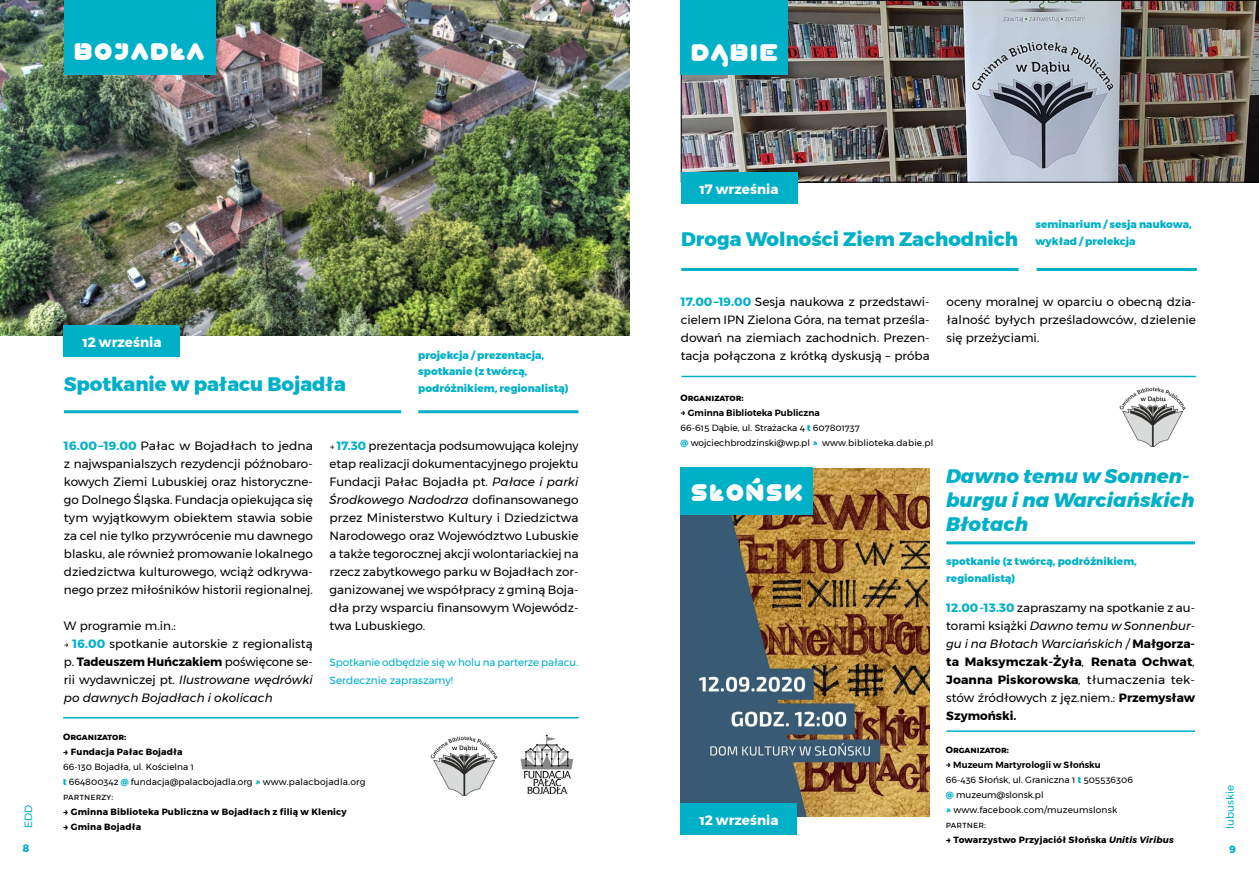
<style>
.page{position:relative;width:1259px;height:893px;background:#fff}
.page>*{position:absolute;margin:0;border:0;box-sizing:border-box;transform-origin:0 0}
.t1{font:24px "Play Solid";color:#fff}
.t2{font:800 19.5px "Montserrat";color:#00b0c7}
.t3{font:italic 800 19.5px/24px "Montserrat";color:#00b0c7}
.t4{font:700 13.5px "Montserrat";color:#fff}
.t5{font:12px/18px "Montserrat";color:#000;text-align:justify}
.t6{font:800 10.5px/16.5px "Montserrat";color:#00b0c7}
.t7{font:10.5px/18px "Montserrat";letter-spacing:-.005em;color:#00b0c7}
.t8{font:9px/15px "Montserrat";color:#000}
.t9{font:700 9px "Montserrat";letter-spacing:.02em;color:#000}
.s1{font-weight:700;color:#00b0c7}
.s2{font-size:9px}
.s3{font-weight:700}
.s4{font-style:italic}
.s5{font-size:10.5px}
.s6{font-weight:600}
.s7{font-weight:800;color:#00b0c7}
</style>
<div class="page">
<img style="left:681px;top:0;width:578px;height:183px">
<img style="left:0;top:0;width:629px;height:336px">
<div style="left:64px;top:0;width:151px;height:75px;background:#00b0c7"></div>
<hr style="left:63px;top:717px;width:515px;height:1px;background:#00b0c7">
<hr style="left:418px;top:410px;width:160px;height:3px;background:#00b0c7">
<hr style="left:64px;top:410px;width:337px;height:3px;background:#00b0c7">
<div style="left:64px;top:326px;width:116px;height:31px;background:#00b0c7"></div>
<div style="left:680px;top:0;width:108px;height:75px;background:#00b0c7"></div>
<img style="left:520px;top:734px;width:54px;height:61px">
<img style="left:430px;top:736px;width:67px;height:60px">
<hr style="left:1036px;top:268px;width:160px;height:3px;background:#00b0c7">
<hr style="left:681px;top:268px;width:337px;height:3px;background:#00b0c7">
<hr style="left:681px;top:376px;width:515px;height:1px;background:#00b0c7">
<img style="left:681px;top:468px;width:248px;height:348px">
<hr style="left:946px;top:541px;width:249px;height:3px;background:#00b0c7">
<hr style="left:946px;top:730px;width:249px;height:2px;background:#00b0c7">
<div style="left:681px;top:173px;width:116px;height:31px;background:#00b0c7"></div>
<img style="left:1119px;top:387px;width:66px;height:60px">
<div style="left:680px;top:468px;width:133px;height:47px;background:#00b0c7"></div>
<div style="left:681px;top:804px;width:116px;height:31px;background:#00b0c7"></div>
<h1 class="t1" style="left:73px;top:37px;width:133px">BOJADŁA</h1>
<p class="t4" style="left:82px;top:331px;width:81px">12 września</p>
<h2 class="t2" style="left:64px;top:368px;width:284px">Spotkanie w pałacu Bojadła</h2>
<p class="t6" style="left:418px;top:347px;width:152px">projekcja / prezentacja, spotkanie (z twórcą, podróżnikiem, regionalistą)</p>
<p class="t5" style="left:64px;top:437px;width:250px"><span class="s1">16.00 –19.00</span> Pałac w Bojadłach to jedna z najwspanialszych rezydencji późnobaro&shy;kowych Ziemi Lubuskiej oraz historyczne&shy;go Dolnego Śląska. Fundacja opiekująca się tym wyjątkowym obiektem stawia sobie za cel nie tylko przywrócenie mu dawnego blasku, ale również promowanie lokalnego dziedzictwa kulturowego, wciąż odkrywa&shy;nego przez miłośników historii regionalnej.</p>
<p class="t5" style="left:64px;top:617px;width:113px">W programie m.in.:</p>
<p class="t5" style="left:64px;top:635px;width:250px"><span class="s2">→</span> <span class="s1">16.00</span> spotkanie autorskie z regionalistą p. <span class="s3">Tadeuszem Huńczakiem</span> poświęcone se&shy;rii wydawniczej pt. <span class="s4">Ilustrowane wędrówki po dawnych Bojadłach i okolicach</span></p>
<p class="t5" style="left:330px;top:437px;width:250px"><span class="s2">→</span> <span class="s1">17.30</span> prezentacja podsumowująca kolejny etap realizacji dokumentacyjnego projektu Fundacji Pałac Bojadła pt. <span class="s4">Pałace i parki Środkowego Nadodrza</span> dofinansowanego przez Ministerstwo Kultury i Dziedzictwa Narodowego oraz Województwo Lubuskie a także tegorocznej akcji wolontariackiej na rzecz zabytkowego parku w Bojadłach zor&shy;ganizowanej we współpracy z gminą Boja&shy;dła przy wsparciu finansowym Wojewódz&shy;twa Lubuskiego.</p>
<p class="t7" style="left:330px;top:653px;width:250px">Spotkanie odbędzie się w holu na parterze pałacu.<br>Serdecznie zapraszamy!</p>
<h1 class="t1" style="left:690px;top:37px;width:90px">DĄBIE</h1>
<p class="t4" style="left:699px;top:178px;width:80px">17 września</p>
<p class="t6" style="left:1035px;top:216px;width:158px">seminarium / sesja naukowa,</p>
<h2 class="t2" style="left:681px;top:224px;width:456px">Droga Wolności Ziem Zachodnich <span class="s5">wykład / prelekcja</span></h2>
<p class="t5" style="left:681px;top:293px;width:250px"><span class="s1">17.00 –19.00</span> Sesja naukowa z przedstawi&shy;cielem IPN Zielona Góra, na temat prześla&shy;dowań na ziemiach zachodnich. Prezen&shy;tacja połączona z krótką dyskusją – próba</p>
<p class="t5" style="left:946px;top:293px;width:251px">oceny moralnej w oparciu o obecną dzia&shy;łalność byłych prześladowców, dzielenie się przeżyciami.</p>
<p class="t9" style="left:680px;top:390px;width:65px">Organizator:</p>
<p class="t8" style="left:680px;top:405px;width:254px"><span class="s6">→ Gminna Biblioteka Publiczna<br></span>66-615 Dąbie, ul. Strażacka 4 <span class="s7">t</span> 607801737<br><span class="s7">@</span> wojciechbrodzinski@wp.pl <span class="s7">↗</span> www.biblioteka.dabie.pl</p>
<h2 class="t3" style="left:946px;top:464px;width:250px">Dawno temu w Sonnen&shy;burgu i na Warciańskich<br>Błotach</h2>
<h1 class="t1" style="left:690px;top:477px;width:115px">SŁOŃSK</h1>
<p class="t6" style="left:946px;top:553px;width:192px">spotkanie (z twórcą, podróżnikiem, regionalistą)</p>
<p class="t5" style="left:946px;top:599px;width:250px"><span class="s1">12.00 -13.30</span> zapraszamy na spotkanie z au&shy;torami książki <span class="s4">Dawno temu w Sonnenbur&shy;gu i na Błotach Warciańskich /</span> <span class="s3">Małgorza&shy;ta Maksymczak-Żyła</span><span class="s4">,</span> <span class="s3">Renata Ochwat</span><span class="s4">, </span><span class="s3">Joanna Piskorowska</span><span class="s4">,</span> tłumaczenia tek&shy;stów źródłowych z jęz.niem.: <span class="s3">Przemysław Szymoński.</span></p>
<p class="t9" style="left:63px;top:730px;width:65px">Organizator:</p>
<p class="t9" style="left:63px;top:745px;width:121px">→ Fundacja Pałac Bojadła</p>
<p class="t8" style="left:63px;top:759px;width:304px">66-130 Bojadła, ul. Kościelna 1<br><span class="s7">t</span> 664800342 <span class="s7">@</span> fundacja@palacbojadla.org <span class="s7">↗</span> www.palacbojadla.org partnerzy:</p>
<p class="t9" style="left:63px;top:805px;width:285px">→ Gminna Biblioteka Publiczna w Bojadłach z filią w Klenicy</p>
<p class="t9" style="left:63px;top:820px;width:80px">→ Gmina Bojadła</p>
<p class="t9" style="left:945px;top:742px;width:65px">Organizator:</p>
<p class="t8" style="left:945px;top:757px;width:189px"><span class="s6">→ Muzeum Martyrologii w Słońsku<br></span>66-436 Słońsk, ul. Graniczna 1 <span class="s7">t</span> 505536306 <span class="s7">@</span> muzeum@slonsk.pl<br><span class="s7">↗</span> www.facebook.com/muzeumslonsk partner:</p>
<p class="t9" style="left:945px;top:832px;width:229px">→ Towarzystwo Przyjaciół Słońska <span class="s4">Unitis Viribus</span></p>
<p class="t7" style="left:1220px;top:829px;width:45px;rotate:-90deg">lubuskie</p>
<p class="t7" style="left:19px;top:828px;width:25px;rotate:-90deg">EDD</p>
<p class="t4" style="left:699px;top:809px;width:81px">12 września</p>
<p class="t6" style="left:23px;top:840px;width:8px">8</p>
<p class="t6" style="left:1229px;top:840px;width:8px">9</p>
</div>
